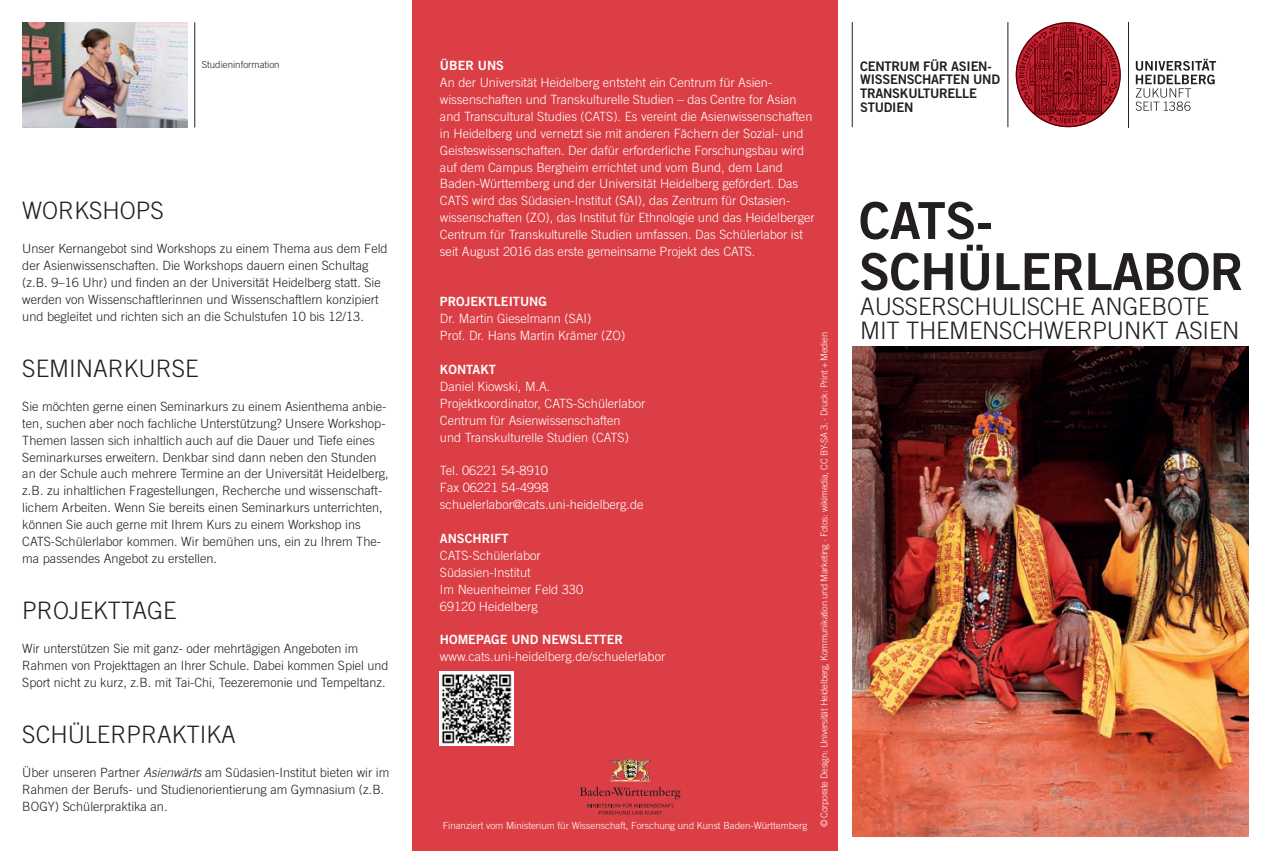
<style>
.page{position:relative;width:1263px;height:851px;background:#fff}
.page>*{position:absolute;margin:0;border:0;box-sizing:border-box;transform-origin:0 0}
.t1{font:51px/51px "Trade Gothic LT Std Bd 2";letter-spacing:-.01em;color:#231f20}
.t2{font:300 24px/24px "Trade Gothic LT Std";letter-spacing:-.01em;color:#231f20}
.t3{font:13.2px/13.8px "Trade Gothic LT Std Bd 2";letter-spacing:-.02em;color:#231f20}
.t4{font:300 12.75px/17px "Trade Gothic LT Std";color:#231f20}
.t5{font:300 12.75px/17px "Trade Gothic LT Std";color:#fff}
.t6{font:12.75px "Trade Gothic LT Std Bd 2";color:#fff}
.t7{font:300 9.75px "Trade Gothic LT Std";color:#fff}
.t8{font:300 9.75px "Trade Gothic LT Std";color:#231f20}
.t9{font:300 9.3px "Trade Gothic LT Std";letter-spacing:-.025em;color:#fff}
.s1{font-family:"Trade Gothic LT Pro";font-style:italic}
</style>
<div class="page">
<svg style="left:1135px;top:59px;width:81px;height:52px"></svg>
<hr style="left:1128px;top:22px;width:1px;height:105px;background:#231f20">
<svg style="left:1016px;top:22px;width:105px;height:105px"></svg>
<img style="left:853px;top:346px;width:395px;height:490px">
<div style="left:412px;top:0;width:426px;height:850px;background:#db3f45"></div>
<img style="left:610px;top:759px;width:41px;height:22px">
<svg style="left:580px;top:786px;width:101px;height:28px"></svg>
<img style="left:440px;top:671px;width:73px;height:74px">
<hr style="left:1008px;top:22px;width:1px;height:105px;background:#231f20">
<hr style="left:852px;top:22px;width:1px;height:105px;background:#231f20">
<img style="left:22px;top:22px;width:165px;height:105px">
<hr style="left:194px;top:22px;width:1px;height:105px;background:#231f20">
<p class="t8" style="left:202px;top:59px;width:80px">Studieninformation</p>
<h2 class="t2" style="left:22px;top:198px;width:143px">WORKSHOPS</h2>
<p class="t4" style="left:22px;top:240px;width:367px">Unser Kernangebot sind Workshops zu einem Thema aus dem Feld der Asienwissenschaften. Die Workshops dauern einen Schultag (z.B. 9–16 Uhr) und finden an der Universität Heidelberg statt. Sie werden von Wissenschaftlerinnen und Wissenschaftlern konzipiert und begleitet und richten sich an die Schulstufen 10 bis 12/13.</p>
<h2 class="t2" style="left:22px;top:356px;width:178px">SEMINARKURSE</h2>
<p class="t4" style="left:22px;top:397px;width:368px">Sie möchten gerne einen Seminarkurs zu einem Asienthema anbie&shy;ten, suchen aber noch fachliche Unterstützung? Unsere Workshop-Themen lassen sich inhaltlich auch auf die Dauer und Tiefe eines Seminarkurses erweitern. Denkbar sind dann neben den Stunden an der Schule auch mehrere Termine an der Universität Heidelberg, z.B. zu inhaltlichen Fragestellungen, Recherche und wissenschaft&shy;lichem Arbeiten. Wenn Sie bereits einen Seminarkurs unterrichten, können Sie auch gerne mit Ihrem Kurs zu einem Workshop ins CATS-Schülerlabor kommen. Wir bemühen uns, ein zu Ihrem The&shy;ma passendes Angebot zu erstellen.</p>
<h2 class="t2" style="left:22px;top:598px;width:156px">PROJEKTTAGE</h2>
<p class="t4" style="left:22px;top:639px;width:368px">Wir unterstützen Sie mit ganz- oder mehrtägigen Angeboten im<br>Rahmen von Projekttagen an Ihrer Schule. Dabei kommen Spiel und<br>Sport nicht zu kurz, z.B. mit Tai-Chi, Teezeremonie und Tempeltanz.</p>
<h2 class="t2" style="left:22px;top:722px;width:215px">SCHÜLERPRAKTIKA</h2>
<p class="t4" style="left:22px;top:763px;width:368px">Über unseren Partner <span class="s1">Asienwärts</span> am Südasien-Institut bieten wir im<br>Rahmen der Berufs- und Studienorientierung am Gymnasium (z.B.<br>BOGY) Schülerpraktika an.</p>
<p class="t6" style="left:440px;top:58px;width:66px">ÜBER UNS</p>
<p class="t5" style="left:440px;top:74px;width:376px">An der Universität Heidelberg entsteht ein Centrum für Asien&shy;wissenschaften und Transkulturelle Studien – das Centre for Asian and Transcultural Studies (CATS). Es vereint die Asienwissenschaften in Heidelberg und vernetzt sie mit anderen Fächern der Sozial- und Geisteswissenschaften. Der dafür erforderliche Forschungsbau wird auf dem Campus Bergheim errichtet und vom Bund, dem Land Baden-Württemberg und der Universität Heidelberg gefördert. Das CATS wird das Südasien-Institut (SAI), das Zentrum für Ostasien&shy;wissenschaften (ZO), das Institut für Ethnologie und das Heidelberger Centrum für Transkulturelle Studien umfassen. Das Schülerlabor ist seit August 2016 das erste gemeinsame Projekt des CATS.</p>
<p class="t6" style="left:440px;top:294px;width:108px">PROJEKTLEITUNG</p>
<p class="t5" style="left:440px;top:310px;width:187px">Dr. Martin Gieselmann (SAI)<br>Prof. Dr. Hans Martin Krämer (ZO)</p>
<p class="t6" style="left:440px;top:361px;width:57px">KONTAKT</p>
<p class="t5" style="left:440px;top:377px;width:207px">Daniel Kiowski, M.A.<br>Projektkoordinator, CATS-Schülerlabor Centrum für Asienwissenschaften<br>und Transkulturelle Studien (CATS)</p>
<p class="t5" style="left:440px;top:462px;width:205px">Tel. 06221 54-8910<br>Fax 06221 54-4998 schuelerlabor@cats.uni-heidelberg.de</p>
<p class="t6" style="left:440px;top:530px;width:70px">ANSCHRIFT</p>
<p class="t5" style="left:440px;top:546px;width:145px">CATS-Schülerlabor<br>Südasien-Institut<br>Im Neuenheimer Feld 330<br>69120 Heidelberg</p>
<p class="t6" style="left:440px;top:631px;width:184px">HOMEPAGE UND NEWSLETTER</p>
<p class="t5" style="left:440px;top:648px;width:227px">www.cats.uni-heidelberg.de/schuelerlabor</p>
<p class="t7" style="left:443px;top:819px;width:366px">Finanziert vom Ministerium für Wissenschaft, Forschung und Kunst Baden-Württemberg</p>
<p class="t9" style="left:818px;top:827px;width:496px;rotate:-90deg">© Corporate Design: Universität Heidelberg, Kommunikation und Marketing · Fotos: wikimedia, CC BY-SA 3. · Druck: Print + Medien</p>
<p class="t3" style="left:860px;top:59px;width:141px">CENTRUM FÜR ASIEN-<br>WISSENSCHAFTEN UND<br>TRANSKULTURELLE<br>STUDIEN</p>
<h1 class="t1" style="left:859px;top:194px;width:386px">CATS-<br>SCHÜLERLABOR</h1>
<h2 class="t2" style="left:860px;top:294px;width:381px">AUSSERSCHULISCHE ANGEBOTE<br>MIT THEMENSCHWERPUNKT ASIEN</h2>
</div>
